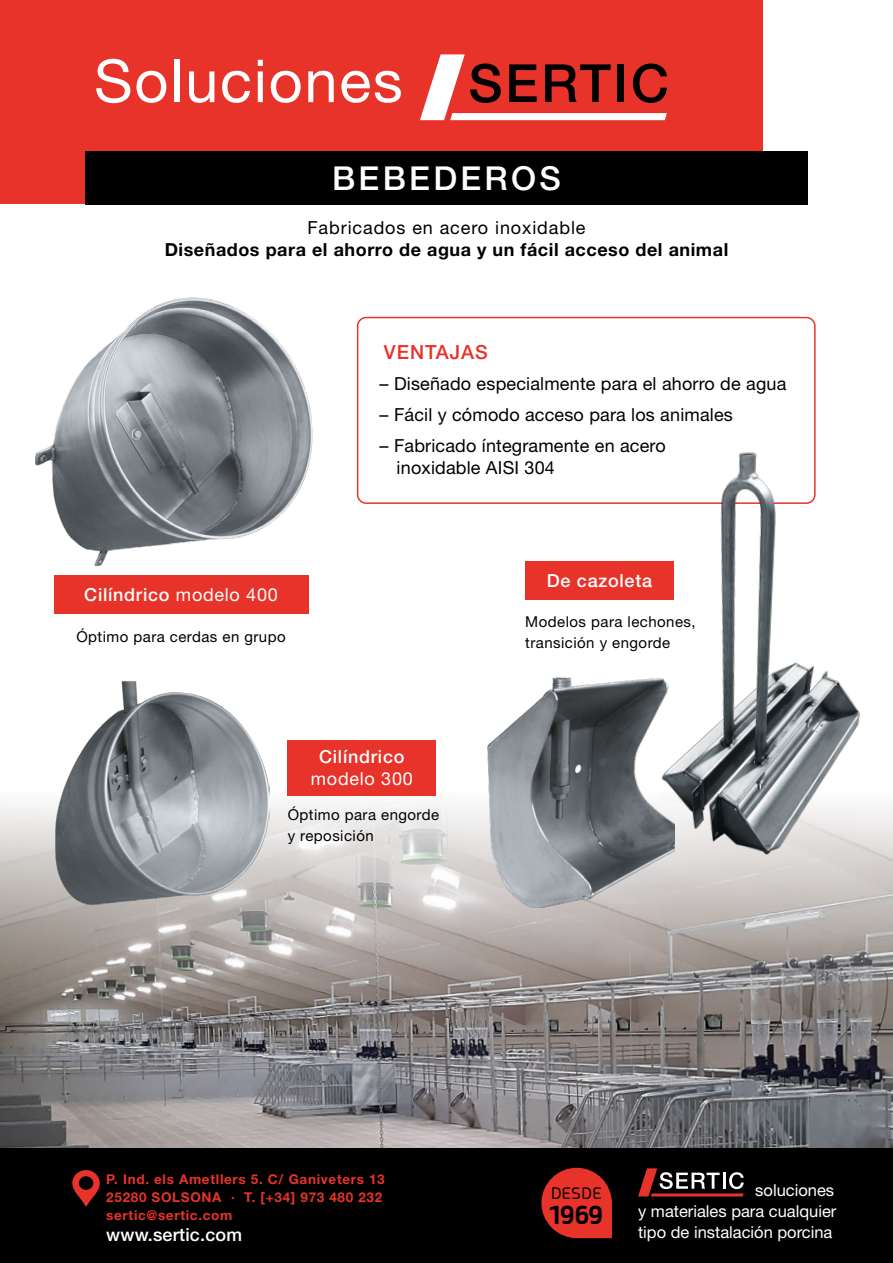
<style>
.page{position:relative;width:893px;height:1263px;background:#fff}
.page>*{position:absolute;margin:0;border:0;box-sizing:border-box;transform-origin:0 0}
.t1{font:59.4px "Helvetica Neue LT Std";letter-spacing:.03em;color:#fff}
.t2{font:500 33px "Helvetica Neue LT Std";letter-spacing:.1em;color:#fff}
.t3{font:700 24.6px "Acephimere";color:#000}
.t4{font:500 19.5px "Helvetica Neue LT Std";letter-spacing:.05em;color:#e7332a}
.t5{font:18px/22.5px "Helvetica Neue LT Std";letter-spacing:.01em;color:#000}
.t6{font:700 18px "Helvetica Neue LT Std";letter-spacing:.03em;color:#000}
.t7{font:500 18px "Helvetica Neue LT Std";letter-spacing:.04em;color:#fff}
.t8{font:18px "Helvetica Neue LT Std";letter-spacing:.05em;color:#000}
.t9{font:500 18px "Helvetica Neue LT Std";letter-spacing:.01em;color:#fff}
.t10{font:18px "Helvetica Neue LT Std";letter-spacing:.04em;color:#fff}
.t11{font:16.5px/21px "Helvetica Neue LT Std";color:#fff}
.t12{font:15.75px "Acephimere";letter-spacing:.05em;color:#000}
.t13{font:15px/21px "Helvetica Neue LT Std";letter-spacing:.03em;color:#000}
.t14{font:700 13.5px/18px "Helvetica Neue LT Std";letter-spacing:.05em;color:#e7332a}
.s1{font-weight:400}
</style>
<div class="page">
<img style="left:0;top:791px;width:893px;height:357px">
<img style="left:35px;top:298px;width:278px;height:269px">
<img style="left:55px;top:681px;width:214px;height:223px">
<div style="left:54px;top:576px;width:254px;height:38px;background:#e7332a"></div>
<div style="left:288px;top:740px;width:148px;height:55px;background:#e7332a"></div>
<div style="left:357px;top:317px;width:459px;height:187px;border:2px solid #e7332a;border-radius:9px"></div>
<img style="left:602px;top:432px;width:291px;height:437px">
<img style="left:488px;top:678px;width:187px;height:229px">
<div style="left:525px;top:561px;width:148px;height:38px;background:#e7332a"></div>
<div style="left:0;top:0;width:763px;height:204px;background:#e7332a"></div>
<div style="left:0;top:1148px;width:893px;height:115px;background:#000"></div>
<svg style="left:72px;top:1170px;width:28px;height:36px"></svg>
<svg style="left:541px;top:1167px;width:71px;height:71px"></svg>
<svg style="left:420px;top:54px;width:247px;height:66px"></svg>
<svg style="left:638px;top:1168px;width:106px;height:28px"></svg>
<div style="left:85px;top:151px;width:723px;height:54px;background:#000"></div>
<h1 class="t1" style="left:94px;top:46px;width:310px">Soluciones</h1>
<h2 class="t2" style="left:332px;top:158px;width:230px">BEBEDEROS</h2>
<p class="t8" style="left:307px;top:217px;width:280px">Fabricados en acero inoxidable</p>
<p class="t6" style="left:165px;top:239px;width:565px">Diseñados para el ahorro de agua y un fácil acceso del animal</p>
<p class="t7" style="left:84px;top:584px;width:195px">Cilíndrico <span class="s1">modelo 400</span></p>
<p class="t13" style="left:76px;top:626px;width:211px">Óptimo para cerdas en grupo</p>
<p class="t4" style="left:384px;top:340px;width:105px">VENTAJAS</p>
<p class="t5" style="left:380px;top:372px;width:408px">– Diseñado especialmente para el ahorro de agua</p>
<p class="t5" style="left:380px;top:403px;width:355px">– Fácil y cómodo acceso para los animales</p>
<p class="t5" style="left:397px;top:434px;width:271px;text-indent:-17px">– Fabricado íntegramente en acero inoxidable AISI 304</p>
<p class="t7" style="left:547px;top:569px;width:107px">De cazoleta</p>
<p class="t13" style="left:525px;top:611px;width:172px">Modelos para lechones, transición y engorde</p>
<p class="t7" style="left:319px;top:746px;width:87px">Cilíndrico</p>
<p class="t10" style="left:311px;top:768px;width:103px">modelo 300</p>
<p class="t13" style="left:288px;top:804px;width:153px">Óptimo para engorde y reposición</p>
<p class="t14" style="left:106px;top:1170px;width:280px">P. Ind. els Ametllers 5. C/ Ganiveters 13<br>25280 SOLSONA · T. [+34] 973 480 232 sertic@sertic.com</p>
<p class="t9" style="left:106px;top:1223px;width:137px">www.sertic.com</p>
<p class="t12" style="left:551px;top:1183px;width:52px">DESDE</p>
<h3 class="t3" style="left:549px;top:1198px;width:55px">1969</h3>
<p class="t11" style="left:638px;top:1179px;width:200px;text-indent:117px">soluciones y materiales para cualquier tipo de instalación porcina</p>
</div>
